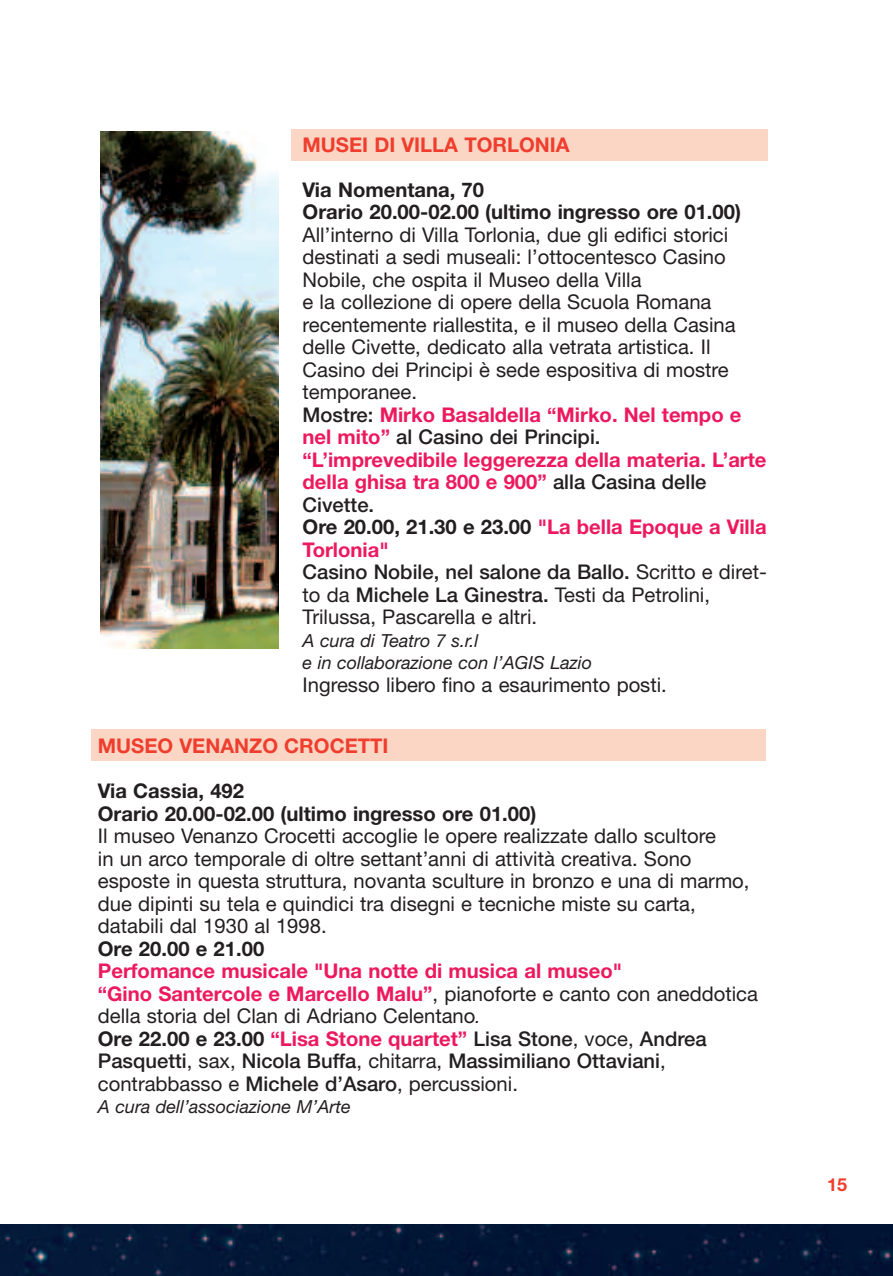
<style>
.page{position:relative;width:893px;height:1276px;background:#fff}
.page>*{position:absolute;margin:0;border:0;box-sizing:border-box;transform-origin:0 0}
.t1{font:20.25px/22.5px "Helvetica Neue";color:#231f20}
.t2{font:700 20.25px/22.5px "Helvetica Neue";color:#231f20}
.t3{font:700 20.25px "Helvetica Neue";color:#ef3e2e}
.t4{font:italic 18px/22.5px "Helvetica Neue";color:#231f20}
.t5{font:700 18px "Helvetica Neue";color:#ef3e2e}
.s1{font-weight:500}
.s2{font-weight:700;color:#ed195f}
.s3{font-weight:700}
.s4{font-style:italic;font-size:18px}
</style>
<div class="page">
<img style="left:0;top:1225px;width:893px;height:51px">
<div style="left:292px;top:129px;width:476px;height:32px;background:#fcd6c5"></div>
<div style="left:92px;top:728px;width:674px;height:32px;background:#fcd6c5"></div>
<img style="left:100px;top:131px;width:179px;height:517px">
<p class="t3" style="left:303px;top:137px;width:269px">MUSEI DI VILLA TORLONIA</p>
<p class="t2" style="left:303px;top:180px;width:440px">Via Nomentana, 70<br>Orario 20.00-02.00 (ultimo ingresso ore 01.00)</p>
<p class="t1" style="left:303px;top:225px;width:466px">All’interno di Villa Torlonia, due gli edifici storici destinati a sedi museali: l’ottocentesco Casino Nobile, che ospita il Museo della Villa<br>e la collezione di opere della Scuola Romana recentemente riallestita, e il museo della Casina delle Civette, dedicato alla vetrata artistica. Il Casino dei Principi è sede espositiva di mostre temporanee.<br><span class="s1">Mostre:</span> <span class="s2">Mirko Basaldella “Mirko. Nel tempo e nel mito”</span> <span class="s1">al Casino dei Principi.<br></span><span class="s2">“L’imprevedibile leggerezza della materia. L’arte della ghisa tra 800 e 900”</span> <span class="s1">alla Casina delle Civette.<br></span><span class="s3">Ore 20.00, 21.30 e 23.00</span> <span class="s2">"La bella Epoque a Villa Torlonia"<br></span><span class="s1">Casino Nobile, nel salone da Ballo.</span> Scritto e diret&shy;to da <span class="s1">Michele La Ginestra.</span> Testi da Petrolini, Trilussa, Pascarella e altri.</p>
<p class="t4" style="left:303px;top:631px;width:291px">A cura di Teatro 7 s.r.l<br>e in collaborazione con l’AGIS Lazio</p>
<p class="t1" style="left:303px;top:675px;width:366px">Ingresso libero fino a esaurimento posti.</p>
<p class="t3" style="left:98px;top:738px;width:292px">MUSEO VENANZO CROCETTI</p>
<p class="t2" style="left:98px;top:781px;width:440px">Via Cassia, 492<br>Orario 20.00-02.00 (ultimo ingresso ore 01.00)</p>
<p class="t1" style="left:98px;top:826px;width:653px">Il museo Venanzo Crocetti accoglie le opere realizzate dallo scultore<br>in un arco temporale di oltre settant’anni di attività creativa. Sono esposte in questa struttura, novanta sculture in bronzo e una di marmo, due dipinti su tela e quindici tra disegni e tecniche miste su carta, databili dal 1930 al 1998.</p>
<p class="t2" style="left:98px;top:939px;width:168px">Ore 20.00 e 21.00</p>
<p class="t1" style="left:98px;top:961px;width:662px"><span class="s2">Perfomance musicale "Una notte di musica al museo"<br>“Gino Santercole e Marcello Malu”</span>, pianoforte e canto con aneddotica della storia del Clan di Adriano Celentano<span class="s4">.<br></span><span class="s3">Ore 22.00 e 23.00</span> <span class="s2">“Lisa Stone quartet”</span> <span class="s1">Lisa Stone</span>, voce, <span class="s1">Andrea Pasquetti</span>, sax, <span class="s1">Nicola Buffa</span>, chitarra, <span class="s1">Massimiliano Ottaviani</span>, contrabbasso e <span class="s1">Michele d’Asaro</span>, percussioni.</p>
<p class="t4" style="left:98px;top:1097px;width:254px">A cura dell’associazione M’Arte</p>
<p class="t5" style="left:827px;top:1178px;width:22px">15</p>
</div>
